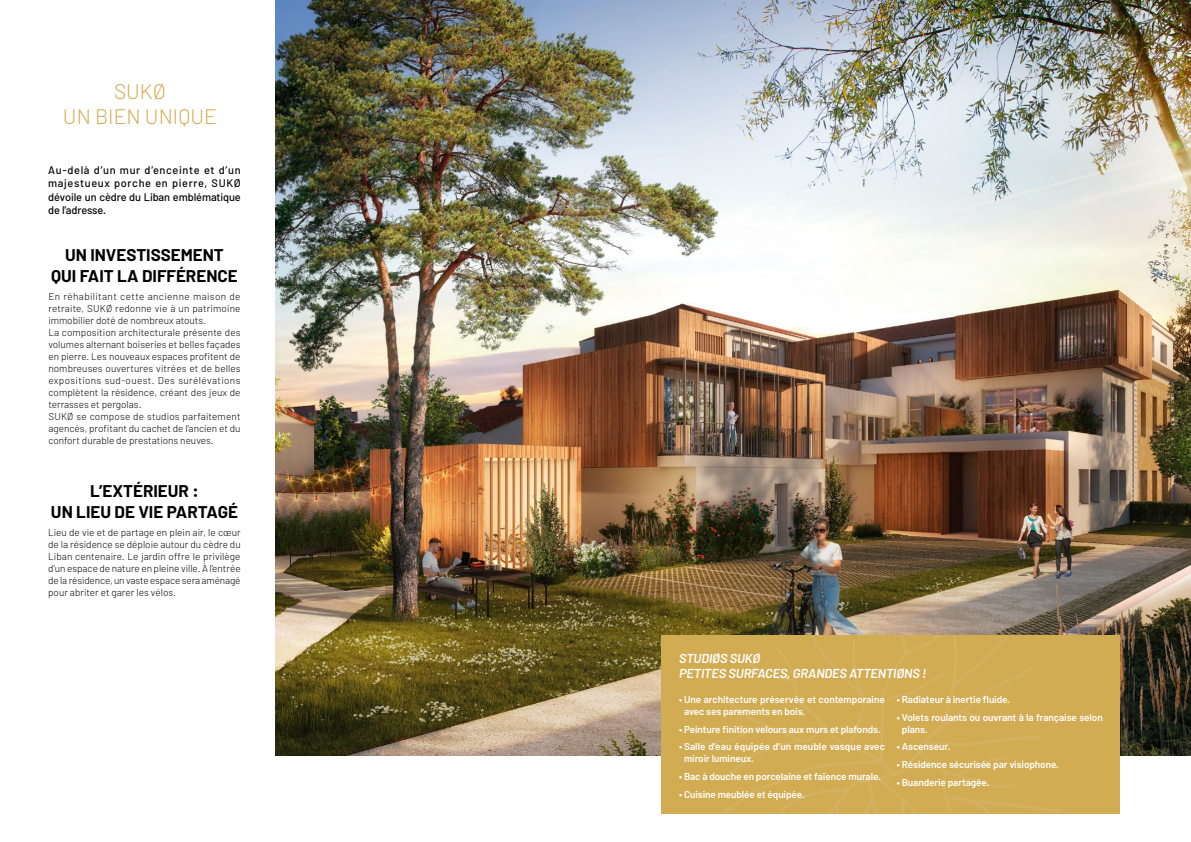
<style>
.page{position:relative;width:1191px;height:842px;background:#fff}
.page>*{position:absolute;margin:0;border:0;box-sizing:border-box;transform-origin:0 0}
.t1{font:300 21px/25.2px "Barlow";color:#d2ac52;text-align:center}
.t2{font:700 17px/21px "Barlow";color:#000;text-align:center}
.t3{font:italic 600 13px/15.6px "Barlow";letter-spacing:-.01em;color:#fff}
.t4{font:500 11px/13.2px "Barlow";letter-spacing:-.01em;color:#000;text-align:justify}
.t5{font:300 10px/12px "Barlow";color:#000;text-align:justify}
.t6{font:600 10px/12px "Barlow";letter-spacing:-.01em;color:#fff}
</style>
<div class="page">
<img style="left:275px;top:0;width:916px;height:755px">
<div style="left:662px;top:635px;width:458px;height:179px;background:#d2ac52"></div>
<svg style="left:699px;top:635px;width:361px;height:179px"></svg>
<h1 class="t1" style="left:63px;top:78px;width:155px">SUKØ<br>UN BIEN UNIQUE</h1>
<p class="t4" style="left:48px;top:163px;width:194px">Au-delà d’un mur d’enceinte et d’un majestueux porche en pierre, SUKØ dévoile un cèdre du Liban emblématique de l’adresse.</p>
<h2 class="t2" style="left:51px;top:244px;width:188px">UN INVESTISSEMENT<br>QUI FAIT LA DIFFÉRENCE</h2>
<p class="t5" style="left:48px;top:290px;width:194px;text-align:left">En réhabilitant cette ancienne maison de retraite, SUKØ redonne vie à un patrimoine immobilier doté de nombreux atouts.<br>La composition architecturale présente des volumes alternant boiseries et belles façades en pierre. Les nouveaux espaces profitent de nombreuses ouvertures vitrées et de belles expositions sud-ouest. Des surélévations complètent la résidence, créant des jeux de terrasses et pergolas.<br>SUKØ se compose de studios parfaitement agencés, profitant du cachet de l’ancien et du confort durable de prestations neuves.</p>
<h2 class="t2" style="left:51px;top:480px;width:188px">L’EXTÉRIEUR :<br>UN LIEU DE VIE PARTAGÉ</h2>
<p class="t5" style="left:48px;top:526px;width:194px">Lieu de vie et de partage en plein air, le cœur de la résidence se déploie autour du cèdre du Liban centenaire. Le jardin offre le privilège d’un espace de nature en pleine ville. À l’entrée de la résidence, un vaste espace sera aménagé pour abriter et garer les vélos.</p>
<h3 class="t3" style="left:679px;top:650px;width:249px">STUDIØS SUKØ<br>PETITES SURFACES, GRANDES ATTENTIØNS !</h3>
<p class="t6" style="left:684px;top:693px;width:202px;text-indent:-5px">• Une architecture préservée et contemporaine avec ses parements en bois.</p>
<p class="t6" style="left:679px;top:723px;width:203px">• Peinture finition velours aux murs et plafonds.</p>
<p class="t6" style="left:684px;top:740px;width:202px;text-indent:-5px">• Salle d’eau équipée d’un meuble vasque avec miroir lumineux.</p>
<p class="t6" style="left:679px;top:770px;width:203px">• Bac à douche en porcelaine et faïence murale.</p>
<p class="t6" style="left:679px;top:788px;width:127px">• Cuisine meublée et équipée.</p>
<p class="t6" style="left:897px;top:693px;width:114px">• Radiateur à inertie fluide.</p>
<p class="t6" style="left:902px;top:711px;width:202px;text-indent:-5px">• Volets roulants ou ouvrant à la française selon plans.</p>
<p class="t6" style="left:897px;top:740px;width:55px">• Ascenseur.</p>
<p class="t6" style="left:897px;top:758px;width:163px">• Résidence sécurisée par visiophone.</p>
<p class="t6" style="left:897px;top:776px;width:94px">• Buanderie partagée.</p>
</div>
